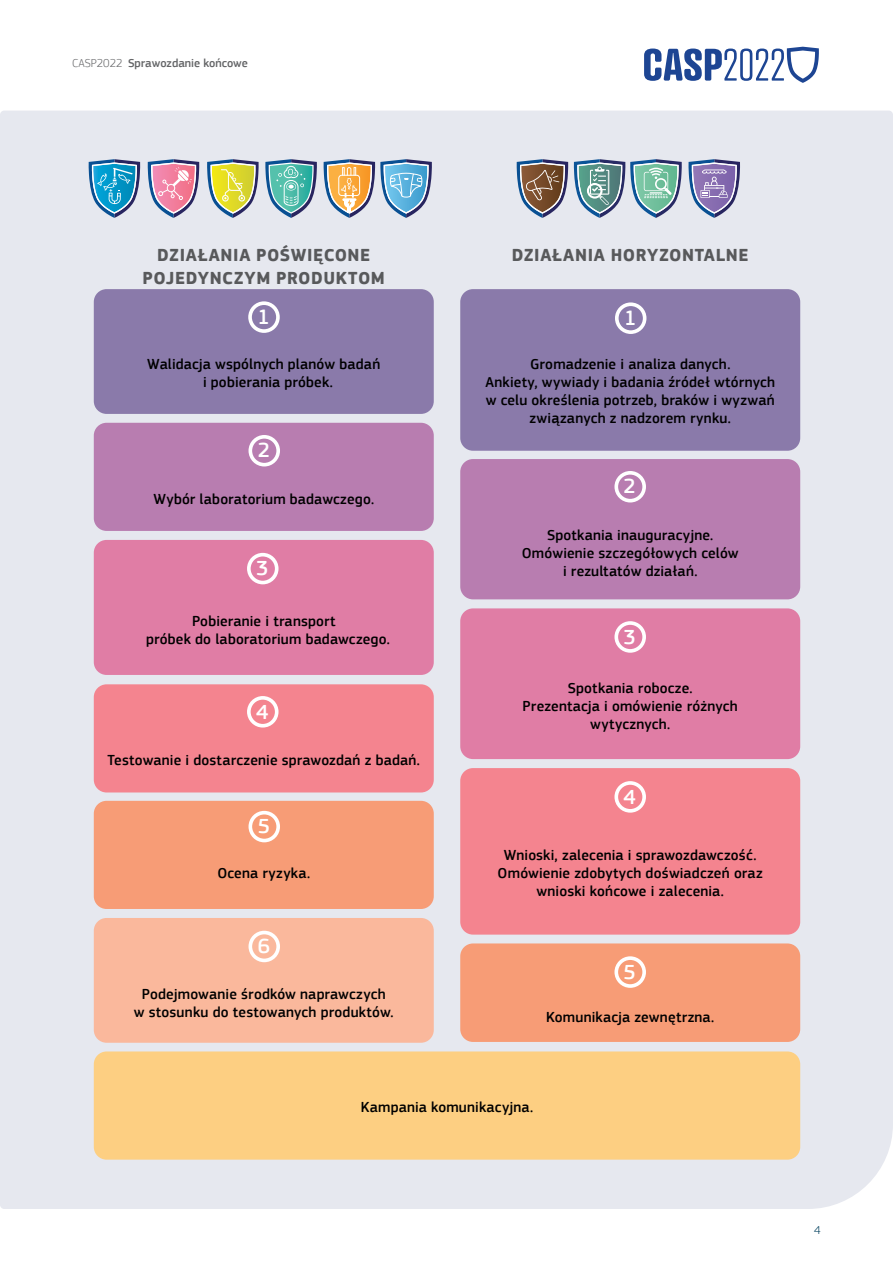
<style>
.page{position:relative;width:893px;height:1263px;background:#fff}
.page>*{position:absolute;margin:0;border:0;box-sizing:border-box;transform-origin:0 0}
.t1{font:500 21.45px "EC Square Sans Pro";color:#fff}
.t2{font:700 18px/22.5px "EC Square Sans Pro";letter-spacing:.035em;color:#58595b;text-align:center}
.t3{font:500 15px/18px "EC Square Sans Pro";letter-spacing:.01em;color:#000;text-align:center}
.t4{font:500 12px "EC Square Sans Pro";color:#636466}
.t5{font:300 12px "EC Square Sans Pro";color:#02405d}
.s1{font-weight:300}
</style>
<div class="page">
<svg style="left:644px;top:47px;width:175px;height:36px"></svg>
<div style="left:0;top:111px;width:893px;height:1098px;background:#e6e8ef"></div>
<svg style="left:688px;top:159px;width:52px;height:59px;background:#9a94c0"></svg>
<svg style="left:574px;top:159px;width:108px;height:59px;background:#8fb3b6"></svg>
<svg style="left:517px;top:159px;width:51px;height:59px;background:#8e7f7c"></svg>
<svg style="left:89px;top:159px;width:51px;height:59px;background:#5aa6ca"></svg>
<svg style="left:148px;top:159px;width:51px;height:59px;background:#ca9bb6"></svg>
<svg style="left:207px;top:159px;width:52px;height:59px;background:#c2c67d"></svg>
<svg style="left:265px;top:159px;width:52px;height:59px;background:#7ab5ba"></svg>
<svg style="left:324px;top:159px;width:108px;height:59px;background:#abb4b4"></svg>
<div style="left:94px;top:684px;width:340px;height:108px;background:#f4848f;border-radius:13px"></div>
<div style="left:460px;top:768px;width:340px;height:167px;background:#f4848f;border-radius:13px"></div>
<div style="left:94px;top:801px;width:340px;height:108px;background:#f79c76;border-radius:13px"></div>
<div style="left:460px;top:943px;width:340px;height:99px;background:#f79c76;border-radius:13px"></div>
<div style="left:94px;top:918px;width:340px;height:125px;background:#fab89c;border-radius:13px"></div>
<div style="left:94px;top:1051px;width:706px;height:109px;background:#fdcf82;border-radius:13px"></div>
<div style="left:94px;top:289px;width:340px;height:125px;background:#8a7aaa;border-radius:13px"></div>
<div style="left:248px;top:301px;width:32px;height:32px;border:4px solid #fff;border-radius:50%"></div>
<div style="left:460px;top:289px;width:340px;height:162px;background:#8a7aaa;border-radius:13px"></div>
<div style="left:615px;top:302px;width:31px;height:32px;border:4px solid #fff;border-radius:50%"></div>
<div style="left:94px;top:423px;width:340px;height:108px;background:#b87db0;border-radius:13px"></div>
<div style="left:249px;top:435px;width:31px;height:31px;border:4px solid #fff;border-radius:50%"></div>
<div style="left:460px;top:459px;width:340px;height:140px;background:#b87db0;border-radius:13px"></div>
<div style="left:614px;top:471px;width:32px;height:31px;border:4px solid #fff;border-radius:50%"></div>
<div style="left:94px;top:540px;width:340px;height:135px;background:#e07da5;border-radius:13px"></div>
<div style="left:247px;top:553px;width:32px;height:31px;border:4px solid #fff;border-radius:50%"></div>
<div style="left:460px;top:608px;width:340px;height:151px;background:#e07da5;border-radius:13px"></div>
<div style="left:614px;top:621px;width:32px;height:32px;border:4px solid #fff;border-radius:50%"></div>
<div style="left:247px;top:696px;width:32px;height:31px;border:4px solid #fff;border-radius:50%"></div>
<div style="left:614px;top:781px;width:32px;height:32px;border:4px solid #fff;border-radius:50%"></div>
<div style="left:249px;top:811px;width:31px;height:31px;border:4px solid #fff;border-radius:50%"></div>
<div style="left:614px;top:956px;width:32px;height:32px;border:4px solid #fff;border-radius:50%"></div>
<div style="left:249px;top:931px;width:31px;height:31px;border:4px solid #fff;border-radius:50%"></div>
<p class="t4" style="left:72px;top:56px;width:177px"><span class="s1">CASP2022</span> Sprawozdanie końcowe</p>
<p class="t2" style="left:143px;top:244px;width:244px">DZIAŁANIA POŚWIĘCONE<br>POJEDYNCZYM PRODUKTOM</p>
<p class="t2" style="left:512px;top:244px;width:238px">DZIAŁANIA HORYZONTALNE</p>
<h1 class="t1" style="left:257px;top:304px;width:14px">1</h1>
<p class="t3" style="left:147px;top:355px;width:235px">Walidacja wspólnych planów badań i pobierania próbek.</p>
<h1 class="t1" style="left:258px;top:438px;width:14px">2</h1>
<p class="t3" style="left:153px;top:490px;width:222px">Wybór laboratorium badawczego.</p>
<h1 class="t1" style="left:256px;top:556px;width:14px">3</h1>
<p class="t3" style="left:146px;top:612px;width:245px">Pobieranie i transport<br>próbek do laboratorium badawczego.</p>
<h1 class="t1" style="left:256px;top:699px;width:14px">4</h1>
<p class="t3" style="left:107px;top:751px;width:314px">Testowanie i dostarczenie sprawozdań z badań.</p>
<h1 class="t1" style="left:258px;top:814px;width:14px">5</h1>
<p class="t3" style="left:217px;top:864px;width:94px">Ocena ryzyka.</p>
<h1 class="t1" style="left:258px;top:934px;width:14px">6</h1>
<p class="t3" style="left:134px;top:985px;width:261px">Podejmowanie środków naprawczych<br>w stosunku do testowanych produktów.</p>
<h1 class="t1" style="left:624px;top:305px;width:14px">1</h1>
<p class="t3" style="left:485px;top:355px;width:291px">Gromadzenie i analiza danych.<br>Ankiety, wywiady i badania źródeł wtórnych w celu określenia potrzeb, braków i wyzwań związanych z nadzorem rynku.</p>
<h1 class="t1" style="left:624px;top:474px;width:14px">2</h1>
<p class="t3" style="left:522px;top:526px;width:218px">Spotkania inauguracyjne.<br>Omówienie szczegółowych celów i rezultatów działań.</p>
<h1 class="t1" style="left:624px;top:624px;width:14px">3</h1>
<p class="t3" style="left:523px;top:679px;width:217px">Spotkania robocze.<br>Prezentacja i omówienie różnych wytycznych.</p>
<h1 class="t1" style="left:624px;top:784px;width:14px">4</h1>
<p class="t3" style="left:498px;top:846px;width:267px">Wnioski, zalecenia i sprawozdawczość.<br>Omówienie zdobytych doświadczeń oraz wnioski końcowe i zalecenia.</p>
<h1 class="t1" style="left:624px;top:959px;width:14px">5</h1>
<p class="t3" style="left:546px;top:1008px;width:170px">Komunikacja zewnętrzna.</p>
<p class="t3" style="left:361px;top:1098px;width:174px">Kampania komunikacyjna.</p>
<p class="t5" style="left:814px;top:1223px;width:8px">4</p>
</div>
